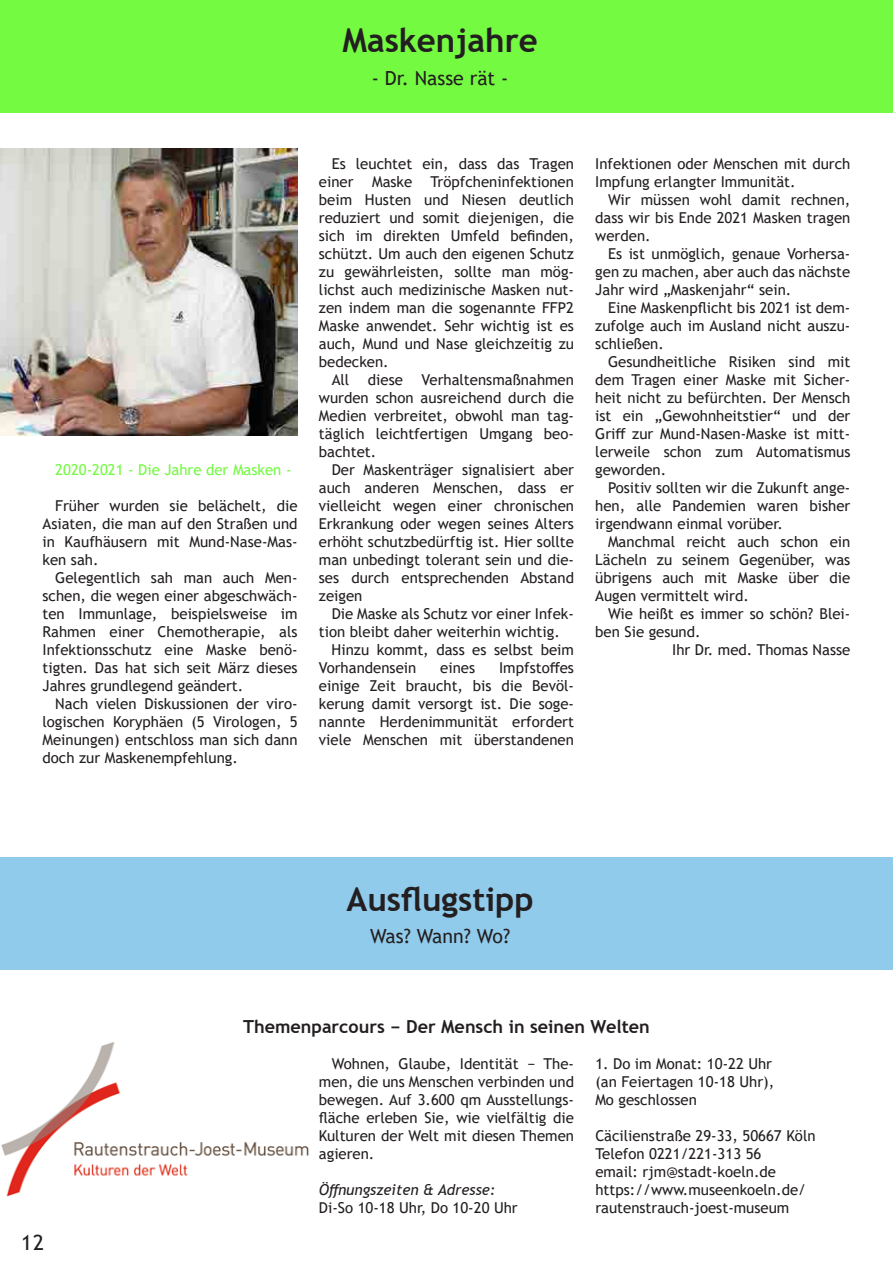
<style>
.page{position:relative;width:893px;height:1263px;background:#fff}
.page>*{position:absolute;margin:0;border:0;box-sizing:border-box;transform-origin:0 0}
.t1{font:700 33px "Trebuchet MS";color:#231f20}
.t2{font:21px "Trebuchet MS";color:#231f20}
.t3{font:19.5px "Trebuchet MS";color:#231f20}
.t4{font:19.5px "Trebuchet MS";letter-spacing:-.02em;color:#231f20}
.t5{font:700 18px "Trebuchet MS";color:#231f20}
.t6{font:15px/18px "Trebuchet MS";color:#231f20;text-align:justify}
.t7{font:15px "Trebuchet MS";color:#73fa41}
.t8{font:italic 15px "Trebuchet MS";color:#231f20}
</style>
<div class="page">
<div style="left:0;top:857px;width:893px;height:112px;background:#91cbec"></div>
<div style="left:0;top:0;width:893px;height:113px;background:#73fa41"></div>
<img style="left:1px;top:1042px;width:308px;height:155px">
<img style="left:0;top:149px;width:298px;height:287px">
<h1 class="t1" style="left:342px;top:20px;width:197px">Maskenjahre</h1>
<h3 class="t3" style="left:372px;top:66px;width:138px">- Dr. Nasse rät -</h3>
<p class="t7" style="left:55px;top:460px;width:238px">2020-2021 - Die Jahre der Masken -</p>
<p class="t6" style="left:43px;top:496px;width:257px;text-indent:13px">Früher wurden sie belächelt, die Asiaten, die man auf den Straßen und in Kaufhäusern mit Mund-Nase-Mas&shy;ken sah.</p>
<p class="t6" style="left:43px;top:568px;width:257px;text-indent:13px">Gelegentlich sah man auch Men&shy;schen, die wegen einer abgeschwäch&shy;ten Immunlage, beispielsweise im Rahmen einer Chemotherapie, als Infektionsschutz eine Maske benö&shy;tigten. Das hat sich seit März dieses Jahres grundlegend geändert.</p>
<p class="t6" style="left:42px;top:694px;width:257px;text-indent:13px">Nach vielen Diskussionen der viro&shy;logischen Koryphäen (5 Virologen, 5<br>Meinungen) entschloss man sich dann doch zur Maskenempfehlung.</p>
<p class="t6" style="left:319px;top:154px;width:257px;text-indent:13px">Es leuchtet ein, dass das Tragen einer Maske Tröpfcheninfektionen beim Husten und Niesen deutlich reduziert und somit diejenigen, die sich im direkten Umfeld befinden, schützt. Um auch den eigenen Schutz zu gewährleisten, sollte man mög&shy;lichst auch medizinische Masken nut&shy;zen indem man die sogenannte FFP2<br>Maske anwendet. Sehr wichtig ist es auch, Mund und Nase gleichzeitig zu bedecken.</p>
<p class="t6" style="left:319px;top:370px;width:257px;text-indent:13px">All diese Verhaltensmaßnahmen wurden schon ausreichend durch die Medien verbreitet, obwohl man tag&shy;täglich leichtfertigen Umgang beo&shy;bachtet.</p>
<p class="t6" style="left:319px;top:460px;width:257px;text-indent:13px">Der Maskenträger signalisiert aber auch anderen Menschen, dass er vielleicht wegen einer chronischen Erkrankung oder wegen seines Alters erhöht schutzbedürftig ist. Hier sollte man unbedingt tolerant sein und die&shy;ses durch entsprechenden Abstand zeigen</p>
<p class="t6" style="left:332px;top:604px;width:244px">Die Maske als Schutz vor einer Infek-</p>
<p class="t6" style="left:319px;top:622px;width:242px">tion bleibt daher weiterhin wichtig.</p>
<p class="t6" style="left:332px;top:640px;width:244px">Hinzu kommt, dass es selbst beim</p>
<p class="t6" style="left:319px;top:658px;width:99px">Vorhandensein</p>
<p class="t6" style="left:440px;top:658px;width:36px">eines</p>
<p class="t6" style="left:319px;top:658px;width:257px;text-indent:180px">Impfstoffes einige Zeit braucht, bis die Bevöl&shy;kerung damit versorgt ist. Die soge&shy;nannte Herdenimmunität erfordert viele Menschen mit überstandenen</p>
<p class="t6" style="left:595px;top:154px;width:257px">Infektionen oder Menschen mit durch<br>Impfung erlangter Immunität.</p>
<p class="t6" style="left:595px;top:190px;width:257px;text-indent:13px">Wir müssen wohl damit rechnen, dass wir bis Ende 2021 Masken tragen werden.</p>
<p class="t6" style="left:595px;top:244px;width:257px;text-indent:13px">Es ist unmöglich, genaue Vorhersa&shy;gen zu machen, aber auch das nächste Jahr wird „Maskenjahr“ sein.</p>
<p class="t6" style="left:595px;top:298px;width:257px;text-indent:13px">Eine Maskenpflicht bis 2021 ist dem&shy;zufolge auch im Ausland nicht auszu&shy;schließen.</p>
<p class="t6" style="left:595px;top:352px;width:257px;text-indent:13px">Gesundheitliche Risiken sind mit dem Tragen einer Maske mit Sicher&shy;heit nicht zu befürchten. Der Mensch ist ein „Gewohnheitstier“ und der Griff zur Mund-Nasen-Maske ist mitt&shy;lerweile schon zum Automatismus geworden.</p>
<p class="t6" style="left:595px;top:478px;width:257px;text-indent:13px">Positiv sollten wir die Zukunft ange&shy;hen, alle Pandemien waren bisher irgendwann einmal vorüber.</p>
<p class="t6" style="left:595px;top:532px;width:257px;text-indent:13px">Manchmal reicht auch schon ein Lächeln zu seinem Gegenüber, was übrigens auch mit Maske über die Augen vermittelt wird.</p>
<p class="t6" style="left:608px;top:604px;width:244px">Wie heißt es immer so schön? Blei-</p>
<p class="t6" style="left:595px;top:622px;width:107px">ben Sie gesund.</p>
<p class="t6" style="left:672px;top:640px;width:180px">Ihr Dr. med. Thomas Nasse</p>
<h1 class="t1" style="left:346px;top:879px;width:189px">Ausflugstipp</h1>
<h3 class="t4" style="left:370px;top:923px;width:142px">Was? Wann? Wo?</h3>
<p class="t5" style="left:243px;top:1015px;width:408px">Themenparcours − Der Mensch in seinen Welten</p>
<h2 class="t2" style="left:21px;top:1229px;width:25px">12</h2>
<p class="t6" style="left:319px;top:1054px;width:257px;text-indent:13px">Wohnen, Glaube, Identität − The&shy;men, die uns Menschen verbinden und bewegen. Auf 3.600 qm Ausstellungs&shy;fläche erleben Sie, wie vielfältig die Kulturen der Welt mit diesen Themen agieren.</p>
<p class="t8" style="left:319px;top:1180px;width:178px">Öffnungszeiten &amp; Adresse:</p>
<p class="t6" style="left:319px;top:1198px;width:200px">Di-So 10-18 Uhr, Do 10-20 Uhr</p>
<p class="t6" style="left:595px;top:1054px;width:180px;text-align:left">1. Do im Monat: 10-22 Uhr (an Feiertagen 10-18 Uhr),<br>Mo geschlossen</p>
<p class="t6" style="left:595px;top:1126px;width:222px;text-align:left">Cäcilienstraße 29-33, 50667 Köln<br>Telefon 0221/221-313 56<br>email: rjm@stadt-koeln.de https://www.museenkoeln.de/ rautenstrauch-joest-museum</p>
</div>
